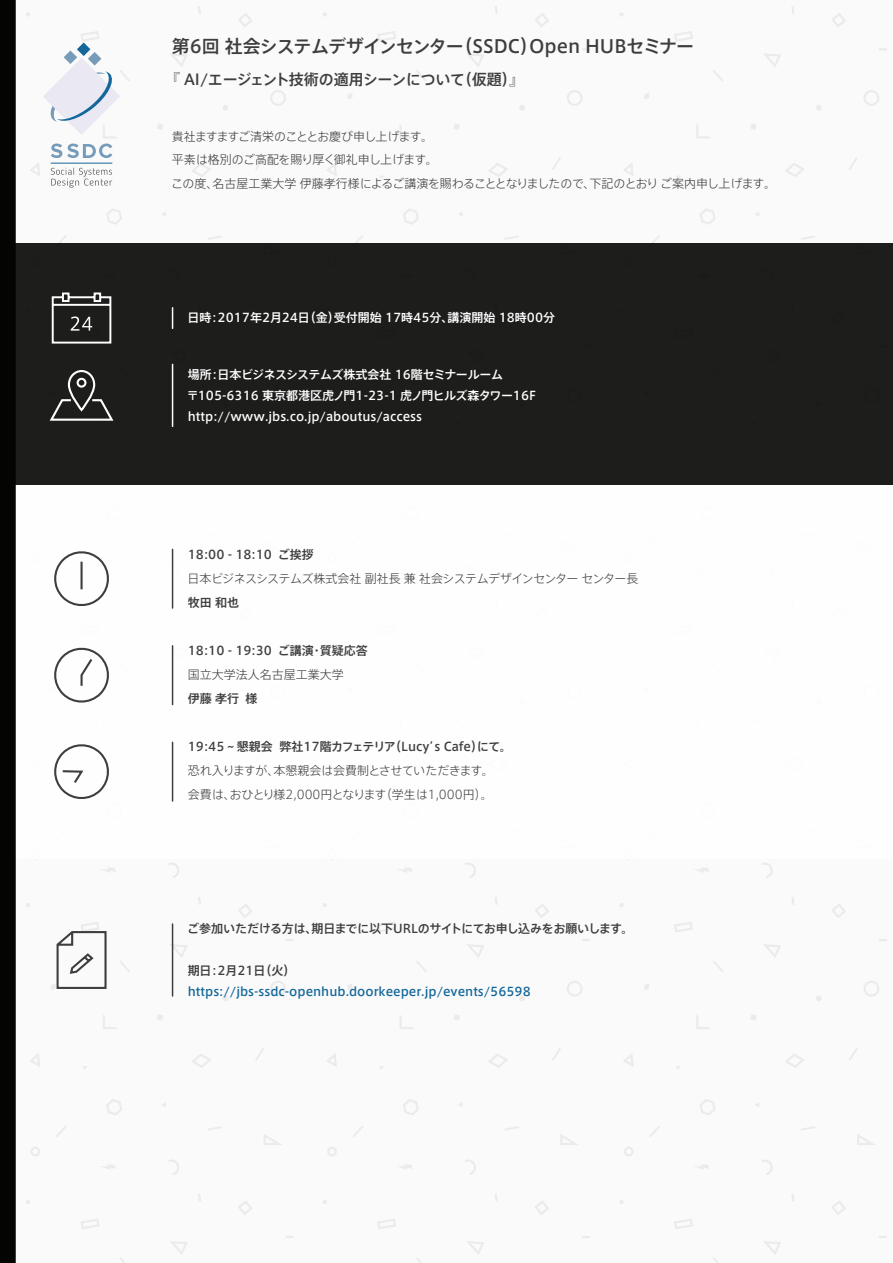
<style>
.page{position:relative;width:893px;height:1263px;background:#fff}
.page>*{position:absolute;margin:0;border:0;box-sizing:border-box;transform-origin:0 0}
.t1{font:500 18px "Axis Std";letter-spacing:-.03em;color:#3e3e3f}
.t2{font:500 15px "Axis Std";letter-spacing:-.03em;color:#3e3e3f}
.t3{font:500 12px "Axis Std";color:#fff}
.t4{font:300 12px "Axis Std";letter-spacing:-.025em;color:#3e3e3f}
.t5{font:500 12px "Axis Std";color:#3e3e3f}
.t6{font:300 12px "Axis Std";letter-spacing:-.05em;color:#3e3e3f}
.t7{font:500 12px "Axis Std";color:#13679a}
.t8{font:500 12px "Axis Std";letter-spacing:-.02em;color:#3e3e3f}
.t9{font:300 12px "Axis Std";letter-spacing:-.005em;color:#3e3e3f}
.t10{font:500 12px "Axis Std";letter-spacing:-.03em;color:#fff}
.t11{font:300 12px "Axis Std";color:#3e3e3f}
</style>
<div class="page">
<img style="left:26px;top:6px;width:861px;height:1257px">
<div style="left:0;top:427px;width:893px;height:432px;background:#fff"></div>
<div style="left:0;top:243px;width:893px;height:242px;background:#1d1d1c"></div>
<svg style="left:51px;top:144px;width:61px;height:14px"></svg>
<hr style="left:51px;top:163px;width:61px;height:1px;background:#13679a">
<svg style="left:51px;top:168px;width:61px;height:20px"></svg>
<svg style="left:43px;top:43px;width:77px;height:92px"></svg>
<div style="left:0;top:0;width:16px;height:1263px;background:#040503"></div>
<svg style="left:49px;top:370px;width:65px;height:51px"></svg>
<hr style="left:172px;top:364px;width:1px;height:62px;background:#fff">
<svg style="left:172px;top:308px;width:1px;height:20px"></svg>
<svg style="left:51px;top:292px;width:61px;height:52px"></svg>
<hr style="left:172px;top:549px;width:1px;height:59px;background:#3e3e3f">
<hr style="left:172px;top:646px;width:1px;height:58px;background:#3e3e3f">
<hr style="left:172px;top:742px;width:1px;height:59px;background:#3e3e3f">
<svg style="left:54px;top:551px;width:55px;height:55px"></svg>
<svg style="left:54px;top:647px;width:55px;height:56px"></svg>
<svg style="left:54px;top:744px;width:55px;height:55px"></svg>
<hr style="left:172px;top:924px;width:1px;height:72px;background:#3e3e3f">
<svg style="left:55px;top:929px;width:53px;height:61px"></svg>
<p class="t1" style="left:172px;top:33px;width:524px">第6回 社会システムデザインセンター（SSDC）Open HUBセミナー</p>
<p class="t2" style="left:165px;top:68px;width:361px">『 AI/エージェント技術の適用シーンについて（仮題）』</p>
<p class="t6" style="left:172px;top:128px;width:263px">貴社ますますご清栄のこととお慶び申し上げます。</p>
<p class="t4" style="left:172px;top:150px;width:267px">平素は格別のご高配を賜り厚く御礼申し上げます。</p>
<p class="t4" style="left:171px;top:174px;width:606px">この度、名古屋工業大学 伊藤孝行様によるご講演を賜わることとなりましたので、下記のとおり ご案内申し上げます。</p>
<p class="t3" style="left:188px;top:308px;width:369px">日時：2017年2月24日（金）受付開始 17時45分、講演開始 18時00分</p>
<p class="t10" style="left:188px;top:366px;width:317px">場所：日本ビジネスシステムズ株式会社 16階セミナールーム</p>
<p class="t3" style="left:187px;top:387px;width:350px">〒105-6316 東京都港区虎ノ門1-23-1 虎ノ門ヒルズ森タワー16F</p>
<p class="t3" style="left:188px;top:408px;width:236px">http://www.jbs.co.jp/aboutus/access</p>
<p class="t5" style="left:188px;top:545px;width:127px">18:00 - 18:10 ご挨拶</p>
<p class="t6" style="left:188px;top:569px;width:452px">日本ビジネスシステムズ株式会社 副社長 兼 社会システムデザインセンター センター長</p>
<p class="t5" style="left:188px;top:593px;width:53px">牧田 和也</p>
<p class="t5" style="left:188px;top:641px;width:181px">18:10 - 19:30 ご講演・質疑応答</p>
<p class="t11" style="left:188px;top:665px;width:157px">国立大学法人名古屋工業大学</p>
<p class="t5" style="left:188px;top:689px;width:71px">伊藤 孝行 様</p>
<p class="t5" style="left:188px;top:737px;width:325px">19:45 ~ 懇親会 弊社17階カフェテリア（Lucy’s Cafe）にて。</p>
<p class="t4" style="left:188px;top:761px;width:308px">恐れ入りますが、本懇親会は会費制とさせていただきます。</p>
<p class="t9" style="left:188px;top:785px;width:306px">会費は、おひとり様2,000円となります（学生は1,000円）。</p>
<p class="t8" style="left:187px;top:920px;width:448px">ご参加いただける方は、期日までに以下URLのサイトにてお申し込みをお願いします。</p>
<p class="t5" style="left:188px;top:962px;width:109px">期日：2月21日（火）</p>
<p class="t7" style="left:188px;top:983px;width:344px">https://jbs-ssdc-openhub.doorkeeper.jp/events/56598</p>
</div>
